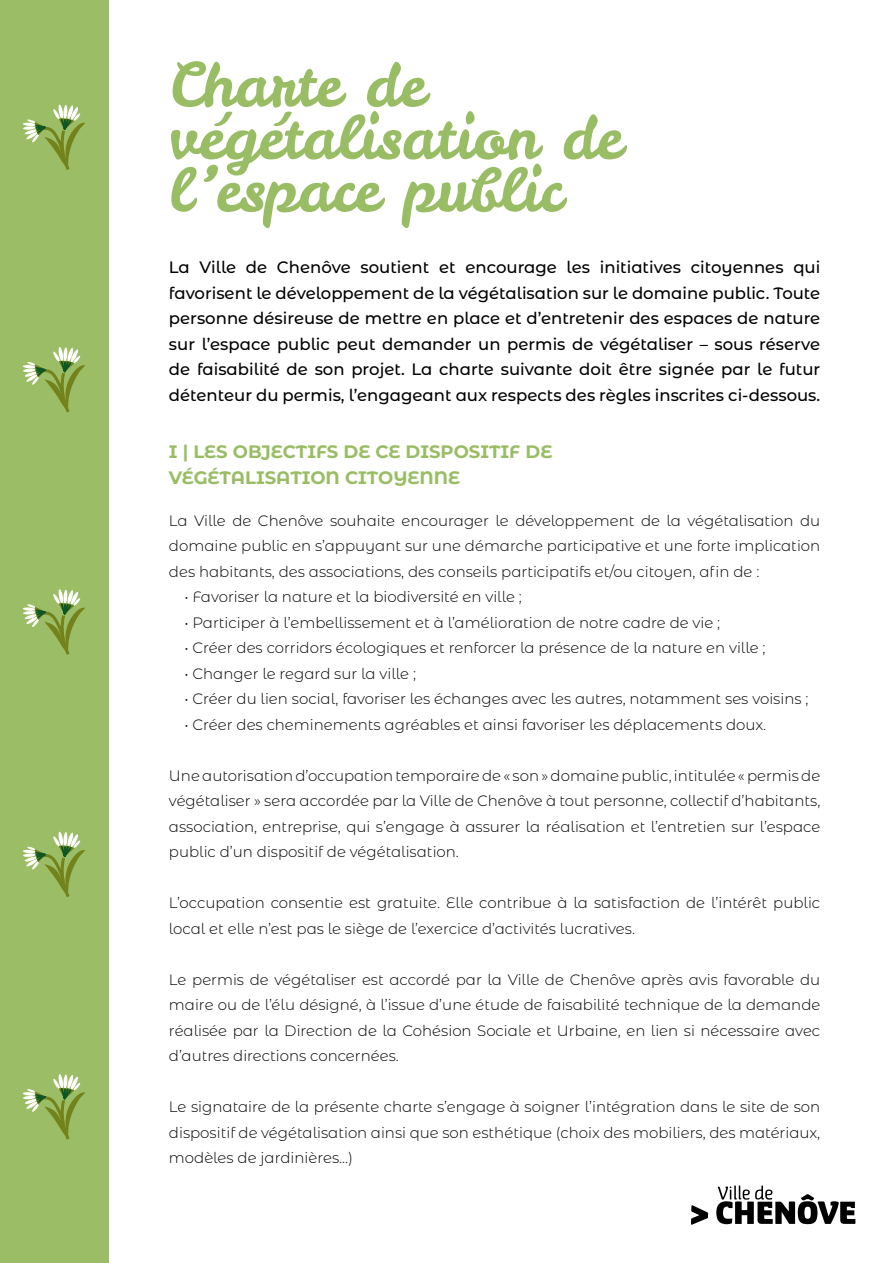
<style>
.page{position:relative;width:893px;height:1263px;background:#fff}
.page>*{position:absolute;margin:0;border:0;box-sizing:border-box;transform-origin:0 0}
.t1{font:60px/52.5px "Leckerli One";color:#99bd65}
.t2{font:700 18px/25.5px "Montserrat Alternates";color:#99bd65}
.t3{font:500 16.5px/25.5px "Montserrat Alternates";color:#000;text-align:justify}
.t4{font:300 15px/25.5px "Montserrat Alternates";color:#000;text-align:justify}
</style>
<div class="page">
<div style="left:0;top:0;width:108px;height:1263px;background:#9abd65"></div>
<svg style="left:25px;top:104px;width:61px;height:66px"></svg>
<svg style="left:25px;top:347px;width:61px;height:66px"></svg>
<svg style="left:25px;top:589px;width:60px;height:66px"></svg>
<svg style="left:23px;top:831px;width:63px;height:66px"></svg>
<svg style="left:23px;top:1074px;width:63px;height:66px"></svg>
<svg style="left:691px;top:1185px;width:164px;height:40px"></svg>
<h1 class="t1" style="left:169px;top:59px;width:455px">Charte de végétalisation de l ’espace public</h1>
<p class="t3" style="left:169px;top:254px;width:653px">La Ville de Chenôve soutient et encourage les initiatives citoyennes qui favorisent le développement de la végétalisation sur le domaine public. Toute personne désireuse de mettre en place et d’entretenir des espaces de nature sur l’espace public peut demander un permis de végétaliser – sous réserve de faisabilité de son projet. La charte suivante doit être signée par le futur détenteur du permis, l’engageant aux respects des règles inscrites ci-dessous.</p>
<p class="t2" style="left:169px;top:438px;width:385px">I | LES OBJECTIFS DE CE DISPOSITIF DE<br>VÉGÉTALISATION CITOYENNE</p>
<p class="t4" style="left:169px;top:507px;width:653px">La Ville de Chenôve souhaite encourager le développement de la végétalisation du domaine public en s’appuyant sur une démarche participative et une forte implication des habitants, des associations, des conseils participatifs et/ou citoyen, afin de :</p>
<p class="t4" style="left:184px;top:584px;width:339px">• Favoriser la nature et la biodiversité en ville ;</p>
<p class="t4" style="left:184px;top:609px;width:537px">• Participer à l’embellissement et à l’amélioration de notre cadre de vie ;</p>
<p class="t4" style="left:184px;top:635px;width:583px">• Créer des corridors écologiques et renforcer la présence de la nature en ville ;</p>
<p class="t4" style="left:184px;top:660px;width:233px">• Changer le regard sur la ville ;</p>
<p class="t4" style="left:184px;top:686px;width:626px">• Créer du lien social, favoriser les échanges avec les autres, notamment ses voisins ;</p>
<p class="t4" style="left:184px;top:711px;width:583px">• Créer des cheminements agréables et ainsi favoriser les déplacements doux.</p>
<p class="t4" style="left:169px;top:762px;width:653px">Une autorisation d’occupation temporaire de « son » domaine public, intitulée « permis de végétaliser » sera accordée par la Ville de Chenôve à tout personne, collectif d’habitants, association, entreprise, qui s’engage à assurer la réalisation et l’entretien sur l’espace public d’un dispositif de végétalisation.</p>
<p class="t4" style="left:169px;top:890px;width:653px">L’occupation consentie est gratuite. Elle contribue à la satisfaction de l’intérêt public local et elle n’est pas le siège de l’exercice d’activités lucratives.</p>
<p class="t4" style="left:169px;top:966px;width:653px">Le permis de végétaliser est accordé par la Ville de Chenôve après avis favorable du maire ou de l’élu désigné, à l’issue d’une étude de faisabilité technique de la demande réalisée par la Direction de la Cohésion Sociale et Urbaine, en lien si nécessaire avec d’autres directions concernées.</p>
<p class="t4" style="left:169px;top:1094px;width:653px">Le signataire de la présente charte s’engage à soigner l’intégration dans le site de son dispositif de végétalisation ainsi que son esthétique (choix des mobiliers, des matériaux, modèles de jardinières...)</p>
</div>
